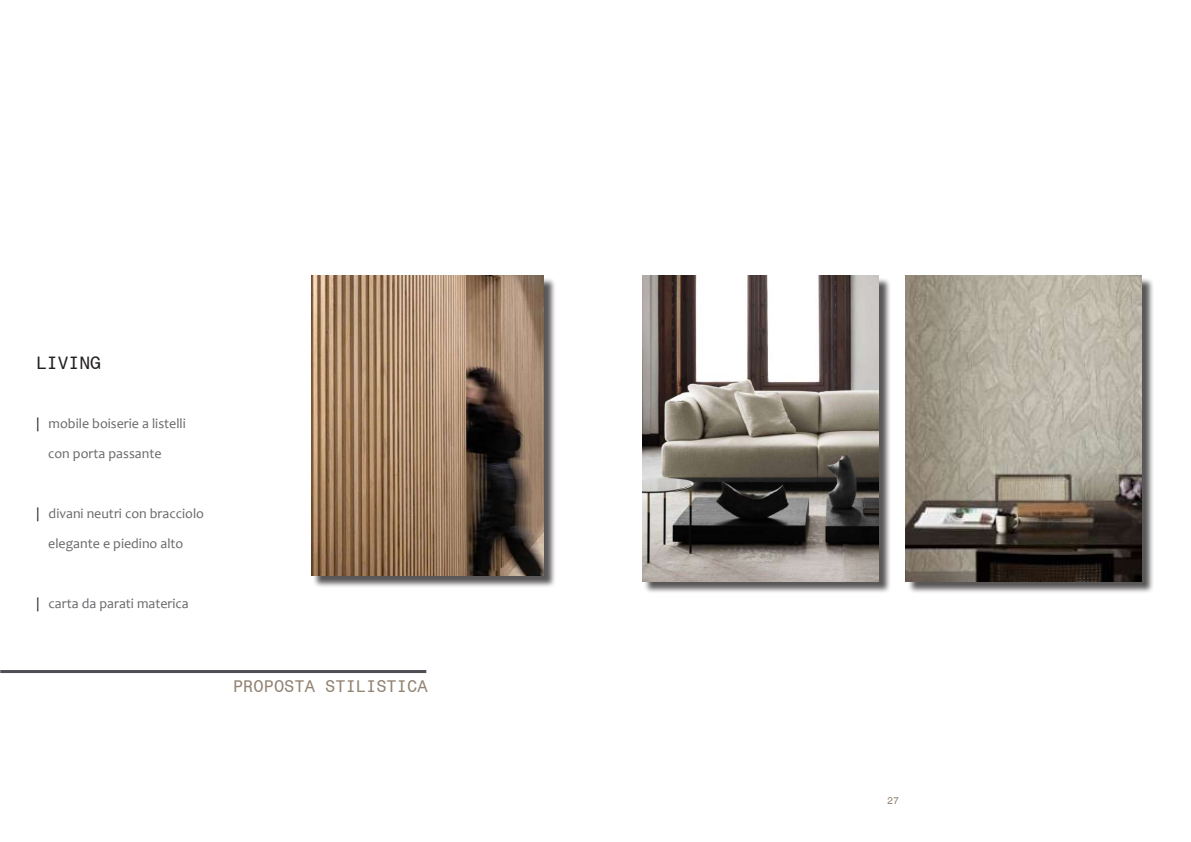
<style>
.page{position:relative;width:1191px;height:842px;background:#fff}
.page>*{position:absolute;margin:0;border:0;box-sizing:border-box;transform-origin:0 0}
.t1{font:18px "Monospace 821 BT";color:#231f20}
.t2{font:17px "Monospace 821 BT";color:#928373}
.t3{font:14px/30px "Candara";color:#68686b}
.t4{font:10px "Monospace 821 BT";color:#928373}
.s1{color:#231f20}
</style>
<div class="page">
<hr style="left:0;top:670px;width:426px;height:3px;background:#4d4e56">
<div style="left:313px;top:277px;width:243px;height:311px;background:#231f20;opacity:.75"></div>
<img style="left:311px;top:275px;width:233px;height:301px">
<div style="left:644px;top:277px;width:247px;height:316px;background:#231f20;opacity:.75"></div>
<img style="left:642px;top:275px;width:236px;height:306px">
<div style="left:906px;top:277px;width:247px;height:317px;background:#231f20;opacity:.75"></div>
<img style="left:905px;top:275px;width:236px;height:306px">
<p class="t1" style="left:36px;top:352px;width:67px">LIVING</p>
<p class="t3" style="left:48px;top:409px;width:139px;text-indent:-12px"><span class="s1">|</span> mobile boiserie a listelli con porta passante</p>
<p class="t3" style="left:48px;top:499px;width:157px;text-indent:-12px"><span class="s1">|</span> divani neutri con bracciolo elegante e piedino alto</p>
<p class="t3" style="left:36px;top:589px;width:154px"><span class="s1">|</span> carta da parati materica</p>
<p class="t2" style="left:233px;top:676px;width:196px">PROPOSTA STILISTICA</p>
<p class="t4" style="left:887px;top:794px;width:14px">27</p>
</div>
